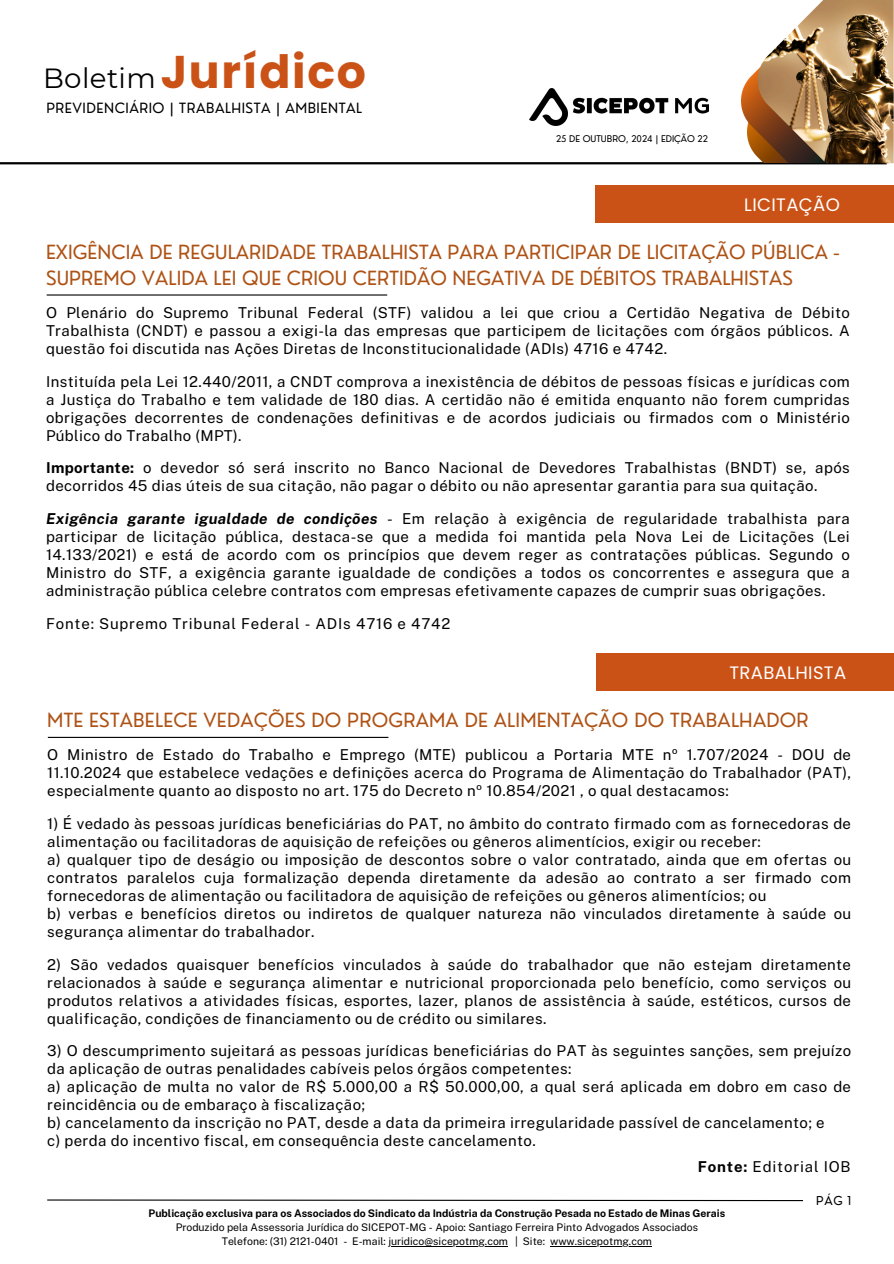
<style>
.page{position:relative;width:894px;height:1264px;background:#fff}
.page>*{position:absolute;margin:0;border:0;box-sizing:border-box;transform-origin:0 0}
.t1{font:700 45.75px "Poppins";letter-spacing:.04em;color:#cb5217}
.t2{font:27.6px "Montserrat";letter-spacing:.015em;color:#000}
.t3{font:19.05px/25.8px "Nourd";letter-spacing:.005em;color:#ae5215}
.t4{font:18px "Poppins";letter-spacing:.02em;color:#fff}
.t5{font:15px/18px "Public Sans";letter-spacing:.025em;color:#000;text-align:justify}
.t6{font:15px "Public Sans";letter-spacing:.055em;color:#000}
.t7{font:13.8px "Nourd";letter-spacing:.04em;color:#000}
.t8{font:12px "Nourd";color:#000}
.t9{font:10.5px "Public Sans";color:#000}
.t10{font:700 10.5px "Public Sans";color:#000}
.t11{font:9px "Nourd";color:#000}
.s1{font-weight:700}
.s2{font-weight:700;font-style:italic}
</style>
<div class="page">
<div style="left:595px;top:185px;width:298px;height:38px;background:#cb5217"></div>
<hr style="left:47px;top:294px;width:340px;height:1px;background:#000">
<hr style="left:0;top:162px;width:886px;height:2px;background:#000">
<img style="left:529px;top:88px;width:179px;height:37px">
<img style="left:741px;top:70px;width:16px;height:93px">
<img style="left:757px;top:0;width:136px;height:163px">
<svg style="left:47px;top:1199px;width:756px;height:2px;background:#717171"></svg>
<hr style="left:388px;top:1245px;width:120px;height:1px;background:#000">
<hr style="left:550px;top:1245px;width:101px;height:1px;background:#000">
<div style="left:596px;top:653px;width:297px;height:38px;background:#cb5217"></div>
<hr style="left:48px;top:736px;width:340px;height:2px;background:#000">
<h5 class="t1" style="left:161px;top:40px;width:207px">Jurídico</h5>
<h5 class="t7" style="left:46px;top:99px;width:317px">PREVIDENCIÁRIO | TRABALHISTA | AMBIENTAL</h5>
<h5 class="t2" style="left:43px;top:61px;width:114px">Boletim</h5>
<h3 class="t11" style="left:556px;top:133px;width:153px">25 DE OUTUBRO, 2024 | EDIÇÃO 22</h3>
<h5 class="t4" style="left:744px;top:192px;width:97px">LICITAÇÃO</h5>
<h5 class="t3" style="left:46px;top:238px;width:794px">EXIGÊNCIA DE REGULARIDADE TRABALHISTA PARA PARTICIPAR DE LICITAÇÃO PÚBLICA -<br>SUPREMO VALIDA LEI QUE CRIOU CERTIDÃO NEGATIVA DE DÉBITOS TRABALHISTAS</h5>
<p class="t5" style="left:46px;top:303px;width:805px">O Plenário do Supremo Tribunal Federal (STF) validou a lei que criou a Certidão Negativa de Débito Trabalhista (CNDT) e passou a exigi-la das empresas que participem de licitações com órgãos públicos. A questão foi discutida nas Ações Diretas de Inconstitucionalidade (ADIs) 4716 e 4742.</p>
<h4 class="t5" style="left:46px;top:372px;width:805px">Instituída pela Lei 12.440/2011, a CNDT comprova a inexistência de débitos de pessoas físicas e jurídicas com a Justiça do Trabalho e tem validade de 180 dias. A certidão não é emitida enquanto não forem cumpridas obrigações decorrentes de condenações definitivas e de acordos judiciais ou firmados com o Ministério Público do Trabalho (MPT).</h4>
<p class="t5" style="left:46px;top:459px;width:805px"><span class="s1">Importante:</span> o devedor só será inscrito no Banco Nacional de Devedores Trabalhistas (BNDT) se, após decorridos 45 dias úteis de sua citação, não pagar o débito ou não apresentar garantia para sua quitação.</p>
<h3 class="t5" style="left:46px;top:509px;width:805px"><span class="s2">Exigência garante igualdade de condições</span> - Em relação à exigência de regularidade trabalhista para participar de licitação pública, destaca-se que a medida foi mantida pela Nova Lei de Licitações (Lei 14.133/2021) e está de acordo com os princípios que devem reger as contratações públicas. Segundo o Ministro do STF, a exigência garante igualdade de condições a todos os concorrentes e assegura que a administração pública celebre contratos com empresas efetivamente capazes de cumprir suas obrigações.</h3>
<h3 class="t6" style="left:46px;top:614px;width:406px">Fonte: Supremo Tribunal Federal - ADIs 4716 e 4742</h3>
<p class="t4" style="left:729px;top:660px;width:118px">TRABALHISTA</p>
<p class="t3" style="left:47px;top:707px;width:762px">MTE ESTABELECE VEDAÇÕES DO PROGRAMA DE ALIMENTAÇÃO DO TRABALHADOR</p>
<p class="t5" style="left:47px;top:746px;width:805px">O Ministro de Estado do Trabalho e Emprego (MTE) publicou a Portaria MTE nº 1.707/2024 - DOU de 11.10.2024 que estabelece vedações e definições acerca do Programa de Alimentação do Trabalhador (PAT), especialmente quanto ao disposto no art. 175 do Decreto nº 10.854/2021 , o qual destacamos:</p>
<p class="t5" style="left:47px;top:814px;width:805px;text-align:left">1) É vedado às pessoas jurídicas beneficiárias do PAT, no âmbito do contrato firmado com as fornecedoras de alimentação ou facilitadoras de aquisição de refeições ou gêneros alimentícios, exigir ou receber:<br>a) qualquer tipo de deságio ou imposição de descontos sobre o valor contratado, ainda que em ofertas ou contratos paralelos cuja formalização dependa diretamente da adesão ao contrato a ser firmado com fornecedoras de alimentação ou facilitadora de aquisição de refeições ou gêneros alimentícios; ou<br>b) verbas e benefícios diretos ou indiretos de qualquer natureza não vinculados diretamente à saúde ou segurança alimentar do trabalhador.</p>
<h6 class="t5" style="left:47px;top:955px;width:805px">2) São vedados quaisquer benefícios vinculados à saúde do trabalhador que não estejam diretamente relacionados à saúde e segurança alimentar e nutricional proporcionada pelo benefício, como serviços ou produtos relativos a atividades físicas, esportes, lazer, planos de assistência à saúde, estéticos, cursos de qualificação, condições de financiamento ou de crédito ou similares.</h6>
<p class="t5" style="left:47px;top:1041px;width:805px">3) O descumprimento sujeitará as pessoas jurídicas beneficiárias do PAT às seguintes sanções, sem prejuízo da aplicação de outras penalidades cabíveis pelos órgãos competentes:</p>
<p class="t5" style="left:47px;top:1077px;width:805px;text-align:left">a) aplicação de multa no valor de R$ 5.000,00 a R$ 50.000,00, a qual será aplicada em dobro em caso de reincidência ou de embaraço à fiscalização;<br>b) cancelamento da inscrição no PAT, desde a data da primeira irregularidade passível de cancelamento; e<br>c) perda do incentivo fiscal, em consequência deste cancelamento.</p>
<p class="t6" style="left:697px;top:1157px;width:154px"><span class="s1">Fonte:</span> Editorial IOB</p>
<h3 class="t10" style="left:148px;top:1206px;width:578px">Publicação exclusiva para os Associados do Sindicato da Indústria da Construção Pesada no Estado de Minas Gerais</h3>
<h5 class="t9" style="left:176px;top:1220px;width:523px">Produzido pela Assessoria Jurídica do SICEPOT-MG - Apoio: Santiago Ferreira Pinto Advogados Associados</h5>
<h5 class="t9" style="left:222px;top:1234px;width:325px">Telefone: (31) 2121-0401 - E-mail: juridico@sicepotmg.com | Site:</h5>
<h5 class="t9" style="left:550px;top:1234px;width:103px">www.sicepotmg.com</h5>
<p class="t8" style="left:816px;top:1192px;width:36px">PÁG 1</p>
</div>
